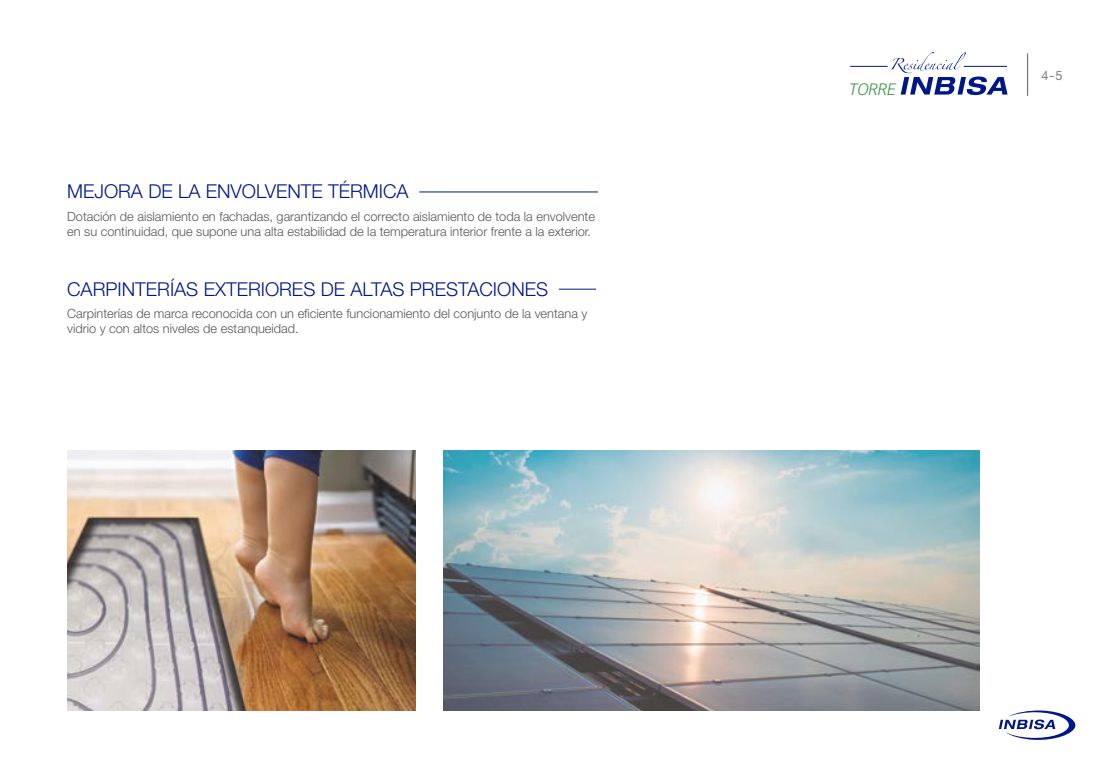
<style>
.page{position:relative;width:1117px;height:762px;background:#fff}
.page>*{position:absolute;margin:0;border:0;box-sizing:border-box;transform-origin:0 0}
.t1{font:300 19.12px "Helvetica Neue LT Std";color:#001789}
.t2{font:italic 300 16.25px "Vectora LH";color:#368f40}
.t3{font:300 12.75px/15.2px "Helvetica Neue LT Std";color:#575756}
.t4{font:12.75px "Helvetica Neue LT Std";color:#7c7b7b}
</style>
<div class="page">
<hr style="left:850px;top:66px;width:37px;height:1px;background:#001789">
<svg style="left:891px;top:52px;width:116px;height:43px"></svg>
<hr style="left:1026px;top:53px;width:1px;height:43px;background:#7c7b7b">
<svg style="left:998px;top:710px;width:78px;height:30px"></svg>
<img style="left:67px;top:451px;width:348px;height:259px">
<img style="left:444px;top:451px;width:535px;height:259px">
<hr style="left:419px;top:191px;width:179px;height:1px;background:#001789">
<hr style="left:558px;top:289px;width:38px;height:1px;background:#001789">
<h1 class="t1" style="left:67px;top:180px;width:343px">MEJORA DE LA ENVOLVENTE TÉRMICA</h1>
<p class="t3" style="left:67px;top:208px;width:529px">Dotación de aislamiento en fachadas, garantizando el correcto aislamiento de toda la envolvente en su continuidad, que supone una alta estabilidad de la temperatura interior frente a la exterior.</p>
<h1 class="t1" style="left:67px;top:277px;width:482px">CARPINTERÍAS EXTERIORES DE ALTAS PRESTACIONES</h1>
<p class="t3" style="left:67px;top:305px;width:521px">Carpinterías de marca reconocida con un eficiente funcionamiento del conjunto de la ventana y vidrio y con altos niveles de estanqueidad.</p>
<p class="t2" style="left:849px;top:79px;width:48px">TORRE</p>
<p class="t4" style="left:1041px;top:68px;width:23px">4-5</p>
</div>
